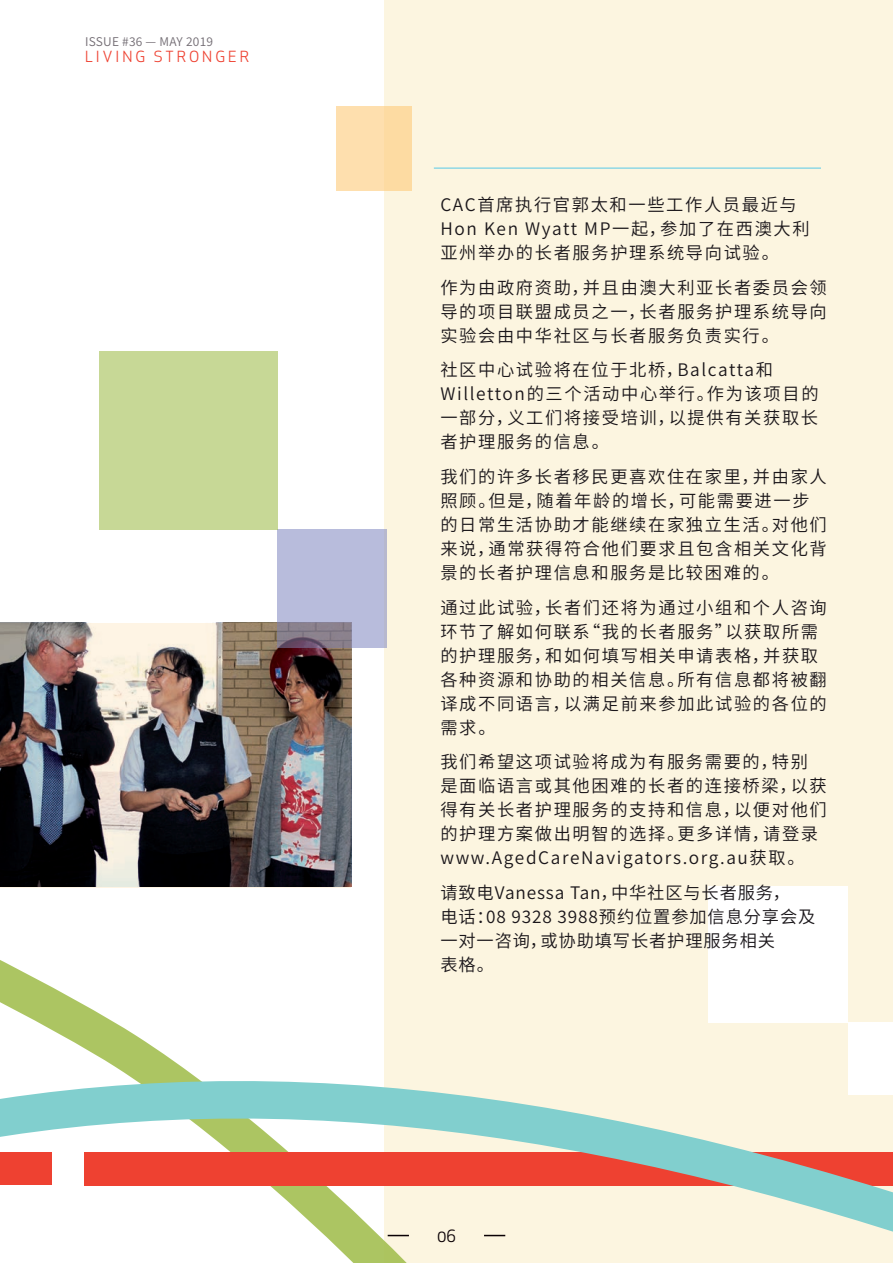
<style>
.page{position:relative;width:893px;height:1263px;background:#fff}
.page>*{position:absolute;margin:0;border:0;box-sizing:border-box;transform-origin:0 0}
.t1{font:17.25px/24px "Source Han Sans CN";letter-spacing:.095em;color:#1a161a}
.t2{font:17.25px/24px "Source Han Sans CN";letter-spacing:.05em;color:#1a161a}
.t3{font:16.5px "Apex New";color:#0a0004}
.t4{font:15px "Apex New";letter-spacing:.2em;color:#ee4131}
.t5{font:12px "Source Han Sans CN";letter-spacing:.02em;color:#726c73}
</style>
<div class="page">
<div style="left:385px;top:0;width:508px;height:1263px;background:#fcf5e0"></div>
<svg style="left:0;top:865px;width:385px;height:188px"></svg>
<svg style="left:0;top:1053px;width:893px;height:210px"></svg>
<div style="left:337px;top:106px;width:75px;height:85px;background:#fedfae"></div>
<div style="left:277px;top:529px;width:110px;height:119px;background:#b8bcdc"></div>
<div style="left:99px;top:351px;width:178px;height:178px;background:#c7d896"></div>
<div style="left:708px;top:886px;width:140px;height:136px;background:#fff"></div>
<div style="left:848px;top:1022px;width:45px;height:73px;background:#fff"></div>
<img style="left:0;top:623px;width:351px;height:264px">
<hr style="left:434px;top:168px;width:387px;height:1px;background:#57c9e8">
<svg style="left:388px;top:1235px;width:21px;height:1px"></svg>
<svg style="left:484px;top:1235px;width:21px;height:1px"></svg>
<p class="t5" style="left:85px;top:35px;width:130px">ISSUE #36 — MAY 2019</p>
<p class="t4" style="left:85px;top:47px;width:166px">LIVING STRONGER</p>
<p class="t1" style="left:440px;top:193px;width:371px">CAC首席执行官郭太和一些工作人员最近与<br>Hon Ken Wyatt MP一起，参加了在西澳大利亚州举办的长者服务护理系统导向试验。</p>
<p class="t1" style="left:440px;top:276px;width:388px;text-align:justify">作为由政府资助，并且由澳大利亚长者委员会领导的项目联盟成员之一，长者服务护理系统导向实验会由中华社区与长者服务负责实行。</p>
<p class="t1" style="left:440px;top:358px;width:380px">社区中心试验将在位于北桥，Balcatta和<br>Willetton的三个活动中心举行。作为该项目的一部分，义工们将接受培训，以提供有关获取长者护理服务的信息。</p>
<p class="t1" style="left:440px;top:465px;width:388px">我们的许多长者移民更喜欢住在家里，并由家人照顾。但是，随着年龄的增长，可能需要进一步的日常生活协助才能继续在家独立生活。对他们来说，通常获得符合他们要求且包含相关文化背景的长者护理信息和服务是比较困难的。</p>
<p class="t1" style="left:440px;top:596px;width:388px">通过此试验，长者们还将为通过小组和个人咨询环节了解如何联系“我的长者服务”以获取所需的护理服务，和如何填写相关申请表格，并获取各种资源和协助的相关信息。所有信息都将被翻译成不同语言，以满足前来参加此试验的各位的需求。</p>
<p class="t1" style="left:440px;top:750px;width:388px">我们希望这项试验将成为有服务需要的，特别是面临语言或其他困难的长者的连接桥梁，以获得有关长者护理服务的支持和信息，以便对他们的护理方案做出明智的选择。更多详情，请登录www.AgedCareNavigators.org.au获取。</p>
<p class="t2" style="left:440px;top:881px;width:376px">请致电Vanessa Tan，中华社区与长者服务，<br>电话：08 9328 3988预约位置参加信息分享会及一对一咨询，或协助填写长者护理服务相关<br>表格。</p>
<p class="t3" style="left:437px;top:1225px;width:20px">06</p>
</div>
